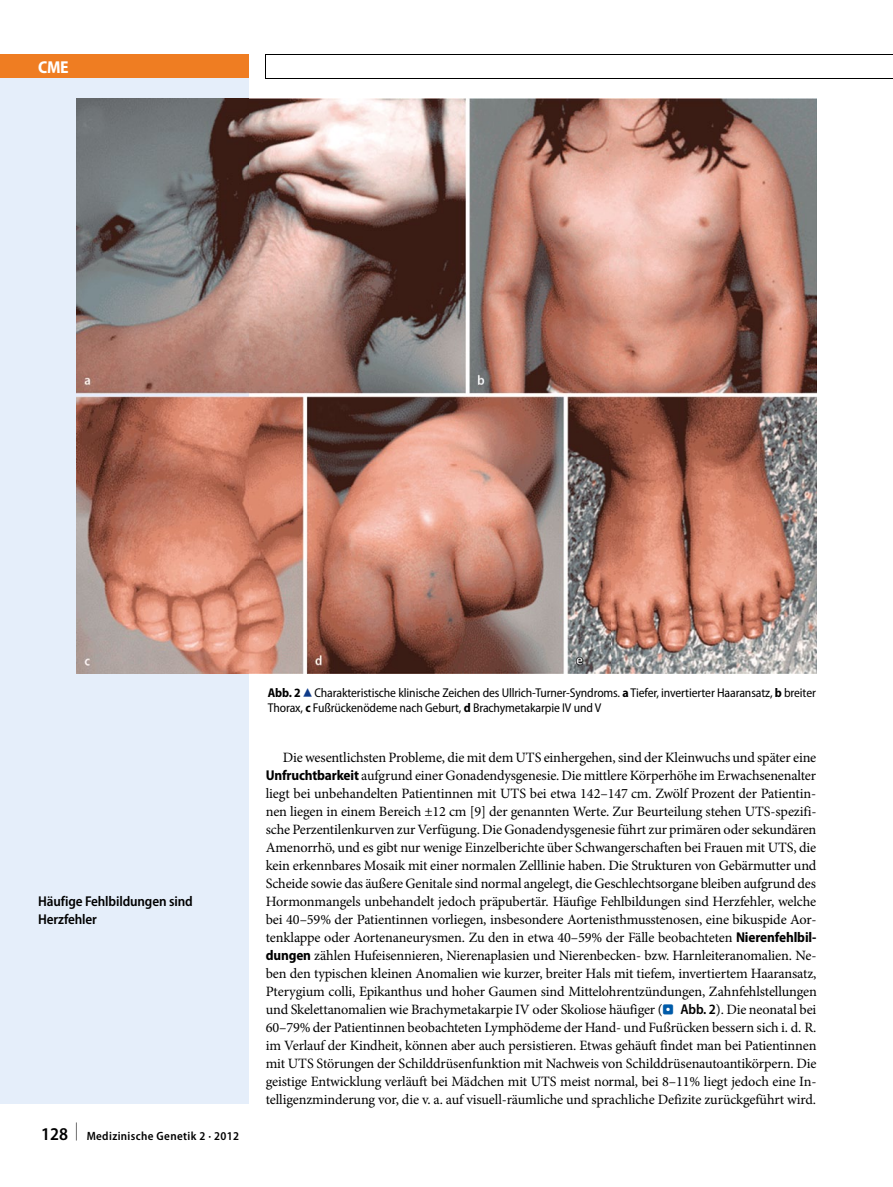
<style>
.page{position:relative;width:893px;height:1187px;background:#fff}
.page>*{position:absolute;margin:0;border:0;box-sizing:border-box;transform-origin:0 0}
.t1{font:700 semi-condensed 17.25px "Myriad Pro";color:#fff}
.t2{font:14.25px/18px "Minion Pro";letter-spacing:-.01em;color:#000;text-align:justify}
.t3{font:600 semi-condensed 14.25px/18px "Myriad Pro";letter-spacing:-.01em;color:#000}
.t4{font:semi-condensed 12.75px/15px "Myriad Pro";letter-spacing:-.01em;color:#000}
.t5{font:600 semi-condensed 12px "Myriad Pro";letter-spacing:.03em;color:#000}
.s1{font-size:18px}
.s2{font-weight:700}
.s3{font-family:"S Buttons";font-stretch:normal;font-size:14.25px;color:#0f3b89}
.s4{font-family:"Myriad Pro";font-weight:700;font-stretch:semi-condensed}
.s5{font-family:"S Buttons";font-size:13.5px;color:#005ba9}
.s6{font-family:"Myriad Pro";font-weight:600;font-stretch:semi-condensed}
</style>
<div class="page">
<div style="left:0;top:78px;width:249px;height:1025px;background:#e5eefa"></div>
<div style="left:0;top:54px;width:249px;height:24px;background:#ef7d22"></div>
<hr style="left:266px;top:54px;width:627px;height:1px;background:#000">
<hr style="left:266px;top:78px;width:627px;height:1px;background:#000">
<img style="left:77px;top:99px;width:739px;height:574px">
<p class="t1" style="left:38px;top:57px;width:32px">CME</p>
<p class="t3" style="left:38px;top:892px;width:156px">Häufige Fehlbildungen sind<br>Herzfehler</p>
<p class="t5" style="left:41px;top:1129px;width:200px"><span class="s1">128 </span><sup>|</sup> Medizinische Genetik 2 · 2012</p>
<p class="t4" style="left:268px;top:685px;width:550px"><span class="s2">Abb. 2</span><span class="s3">8</span> Charakteristische klinische Zeichen des Ullrich-Turner-Syndroms. <span class="s2">a</span> Tiefer, invertierter Haaransatz, <span class="s2">b</span> breiter<br>Thorax, <span class="s2">c</span> Fußrückenödeme nach Geburt, <span class="s2">d</span> Brachymetakarpie IV und V</p>
<p class="t2" style="left:266px;top:748px;width:553px;text-indent:17px">Die wesentlichsten Probleme, die mit dem UTS einhergehen, sind der Kleinwuchs und später eine <span class="s4">Unfruchtbarkeit</span> aufgrund einer Gonadendysgenesie. Die mittlere Körperhöhe im Erwachsenenalter liegt bei unbehandelten Patientinnen mit UTS bei etwa 142–147 cm. Zwölf Prozent der Patientin&shy;nen liegen in einem Bereich ±12 cm [9] der genannten Werte. Zur Beurteilung stehen UTS-spezifi&shy;sche Perzentilenkurven zur Verfügung. Die Gonadendysgenesie führt zur primären oder sekundären Amenorrhö, und es gibt nur wenige Einzelberichte über Schwangerschaften bei Frauen mit UTS, die kein erkennbares Mosaik mit einer normalen Zelllinie haben. Die Strukturen von Gebärmutter und Scheide sowie das äußere Genitale sind normal angelegt, die Geschlechtsorgane bleiben aufgrund des Hormonmangels unbehandelt jedoch präpubertär. Häufige Fehlbildungen sind Herzfehler, welche bei 40–59% der Patientinnen vorliegen, insbesondere Aortenisthmusstenosen, eine bikuspide Aor&shy;tenklappe oder Aortenaneurysmen. Zu den in etwa 40–59% der Fälle beobachteten <span class="s4">Nierenfehlbil&shy;dungen</span> zählen Hufeisennieren, Nierenaplasien und Nierenbecken- bzw. Harnleiteranomalien. Ne&shy;ben den typischen kleinen Anomalien wie kurzer, breiter Hals mit tiefem, invertiertem Haaransatz, Pterygium colli, Epikanthus und hoher Gaumen sind Mittelohrentzündungen, Zahnfehlstellungen und Skelettanomalien wie Brachymetakarpie IV oder Skoliose häufiger (<span class="s5">.</span> <span class="s6">Abb. 2</span>). Die neonatal bei 60–79% der Patientinnen beobachteten Lymphödeme der Hand- und Fußrücken bessern sich i. d. R. im Verlauf der Kindheit, können aber auch persistieren. Etwas gehäuft findet man bei Patientinnen mit UTS Störungen der Schilddrüsenfunktion mit Nachweis von Schilddrüsenautoantikörpern. Die geistige Entwicklung verläuft bei Mädchen mit UTS meist normal, bei 8–11% liegt jedoch eine In&shy;telligenzminderung vor, die v. a. auf visuell-räumliche und sprachliche Defizite zurückgeführt wird.</p>
</div>
